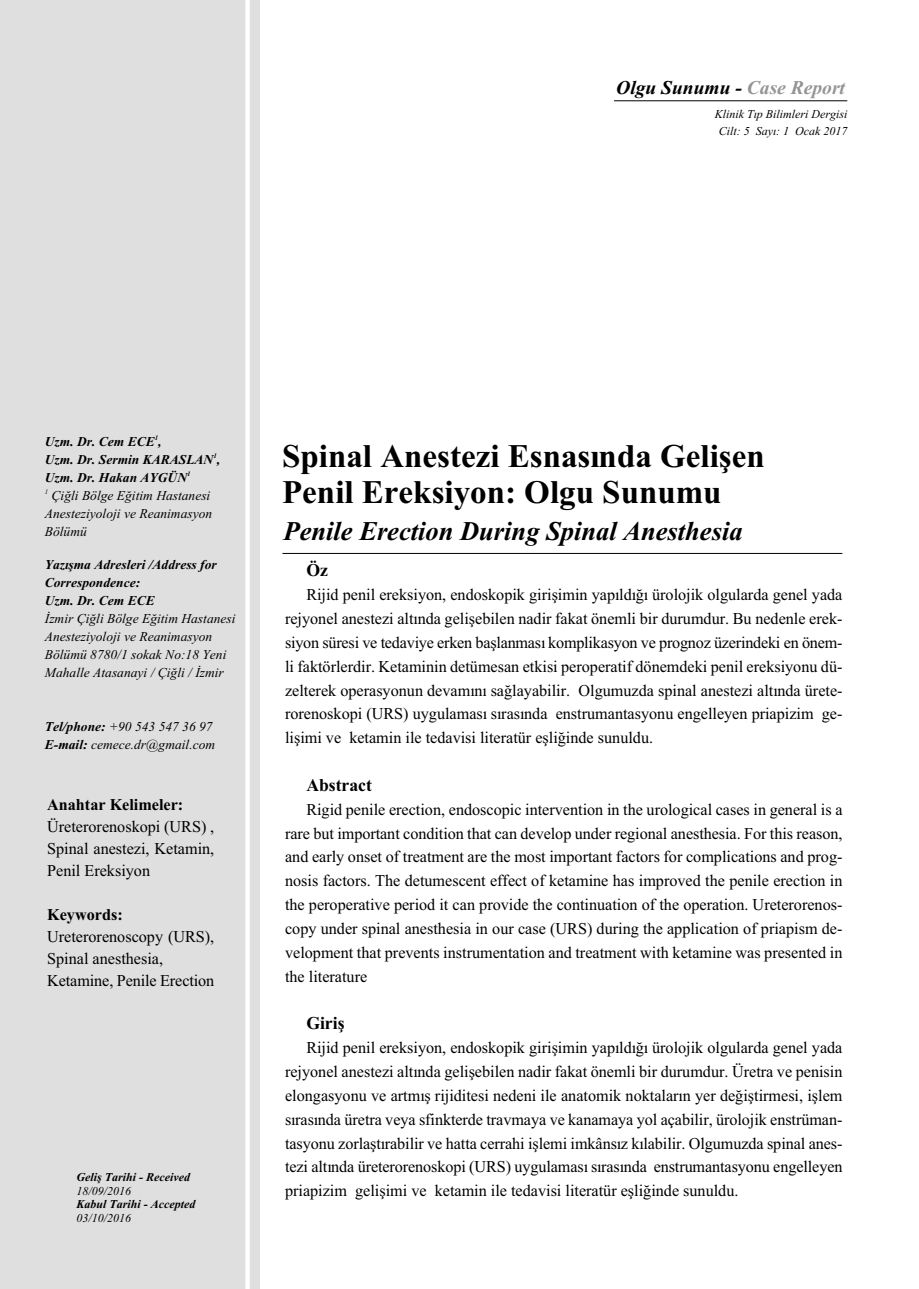
<style>
.page{position:relative;width:919px;height:1289px;background:#fff}
.page>*{position:absolute;margin:0;border:0;box-sizing:border-box;transform-origin:0 0}
.t1{font:700 33px/36px "Times New Roman";color:#000}
.t2{font:italic 700 27px "Times New Roman";color:#000}
.t3{font:italic 700 19.5px "Times New Roman";color:#000}
.t4{font:700 18px "Times New Roman";color:#000}
.t5{font:16.5px/23.9px "Times New Roman";color:#000;text-align:justify}
.t6{font:700 16.5px "Times New Roman";color:#000}
.t7{font:italic 13.5px/18px "Times New Roman";color:#000}
.t8{font:italic 700 13.5px/18px "Times New Roman";color:#000}
.t9{font:italic 12px/16.6px "Times New Roman";color:#000;text-align:center}
.t10{font:italic 700 12px "Times New Roman";color:#000}
.s1{color:#949494}
.s2{font-weight:700}
</style>
<div class="page">
<div style="left:0;top:0;width:260px;height:1288px;background:#dfdfdf"></div>
<hr style="left:282px;top:553px;width:560px;height:1px;background:#000">
<hr style="left:614px;top:100px;width:233px;height:1px;background:#000">
<div style="left:245px;top:0;width:5px;height:1288px;background:#fff"></div>
<p class="t3" style="left:616px;top:81px;width:230px">Olgu Sunumu - <span class="s1">Case Report</span></p>
<p class="t9" style="left:714px;top:107px;width:134px">Klinik Tıp Bilimleri Dergisi<br>Cilt: 5 Sayı: 1 Ocak 2017</p>
<p class="t7" style="left:45px;top:434px;width:177px"><span class="s2">Uzm. Dr. Cem ECE</span><sup>1</sup><span class="s2">,<br>Uzm. Dr. Sermin KARASLAN</span><sup>1</sup><span class="s2">,<br>Uzm. Dr. Hakan AYGÜN</span><sup>1<br></sup><sup>1</sup> Çiğli Bölge Eğitim Hastanesi<br>Anesteziyoloji ve Reanimasyon<br>Bölümü</p>
<p class="t8" style="left:45px;top:557px;width:173px">Yazışma Adresleri /Address for<br>Correspondence:<br>Uzm. Dr. Cem ECE</p>
<p class="t7" style="left:45px;top:610px;width:192px">İzmir Çiğli Bölge Eğitim Hastanesi<br>Anesteziyoloji ve Reanimasyon<br>Bölümü 8780/1 sokak No:18 Yeni<br>Mahalle Atasanayi / Çiğli / İzmir</p>
<p class="t7" style="left:45px;top:718px;width:172px"><span class="s2">Tel/phone:</span> +90 543 547 36 97<br><span class="s2">E-mail:</span> cemece.dr@gmail.com</p>
<p class="t6" style="left:47px;top:799px;width:138px">Anahtar Kelimeler:</p>
<p class="t5" style="left:47px;top:817px;width:169px;line-height:21.9px">Üreterorenoskopi (URS) , Spinal anestezi, Ketamin, Penil Ereksiyon</p>
<p class="t6" style="left:47px;top:909px;width:77px">Keywords:</p>
<p class="t5" style="left:47px;top:926px;width:169px;line-height:21.9px;text-align:left">Ureterorenoscopy (URS),<br>Spinal anesthesia,<br>Ketamine, Penile Erection</p>
<p class="t10" style="left:77px;top:1173px;width:115px">Geliş Tarihi - Received</p>
<p class="t9" style="left:77px;top:1183px;width:56px">18/09/2016</p>
<p class="t10" style="left:77px;top:1200px;width:121px">Kabul Tarihi - Accepted</p>
<p class="t9" style="left:77px;top:1210px;width:56px">03/10/2016</p>
<h1 class="t1" style="left:282px;top:442px;width:484px">Spinal Anestezi Esnasında Gelişen<br>Penil Ereksiyon: Olgu Sunumu</h1>
<h2 class="t2" style="left:283px;top:522px;width:460px">Penile Erection During Spinal Anesthesia</h2>
<p class="t4" style="left:306px;top:564px;width:23px">Öz</p>
<p class="t5" style="left:285px;top:584px;width:559px;text-indent:21px">Rijid penil ereksiyon, endoskopik girişimin yapıldığı ürolojik olgularda genel yada rejyonel anestezi altında gelişebilen nadir fakat önemli bir durumdur. Bu nedenle erek&shy;siyon süresi ve tedaviye erken başlanması komplikasyon ve prognoz üzerindeki en önem&shy;li faktörlerdir. Ketaminin detümesan etkisi peroperatif dönemdeki penil ereksiyonu dü&shy;zelterek operasyonun devamını sağlayabilir. Olgumuzda spinal anestezi altında ürete&shy;rorenoskopi (URS) uygulaması sırasında enstrumantasyonu engelleyen priapizim ge&shy;lişimi ve ketamin ile tedavisi literatür eşliğinde sunuldu.</p>
<p class="t4" style="left:306px;top:779px;width:67px">Abstract</p>
<p class="t5" style="left:285px;top:798px;width:559px;text-indent:21px">Rigid penile erection, endoscopic intervention in the urological cases in general is a rare but important condition that can develop under regional anesthesia. For this reason, and early onset of treatment are the most important factors for complications and prog&shy;nosis factors. The detumescent effect of ketamine has improved the penile erection in the peroperative period it can provide the continuation of the operation. Ureterorenos&shy;copy under spinal anesthesia in our case (URS) during the application of priapism de&shy;velopment that prevents instrumentation and treatment with ketamine was presented in the literature</p>
<p class="t4" style="left:306px;top:1017px;width:40px">Giriş</p>
<p class="t5" style="left:285px;top:1037px;width:559px;text-indent:21px">Rijid penil ereksiyon, endoskopik girişimin yapıldığı ürolojik olgularda genel yada rejyonel anestezi altında gelişebilen nadir fakat önemli bir durumdur. Üretra ve penisin elongasyonu ve artmış rijiditesi nedeni ile anatomik noktaların yer değiştirmesi, işlem sırasında üretra veya sfinkterde travmaya ve kanamaya yol açabilir, ürolojik enstrüman&shy;tasyonu zorlaştırabilir ve hatta cerrahi işlemi imkânsız kılabilir. Olgumuzda spinal anes&shy;tezi altında üreterorenoskopi (URS) uygulaması sırasında enstrumantasyonu engelleyen priapizim gelişimi ve ketamin ile tedavisi literatür eşliğinde sunuldu.</p>
</div>
